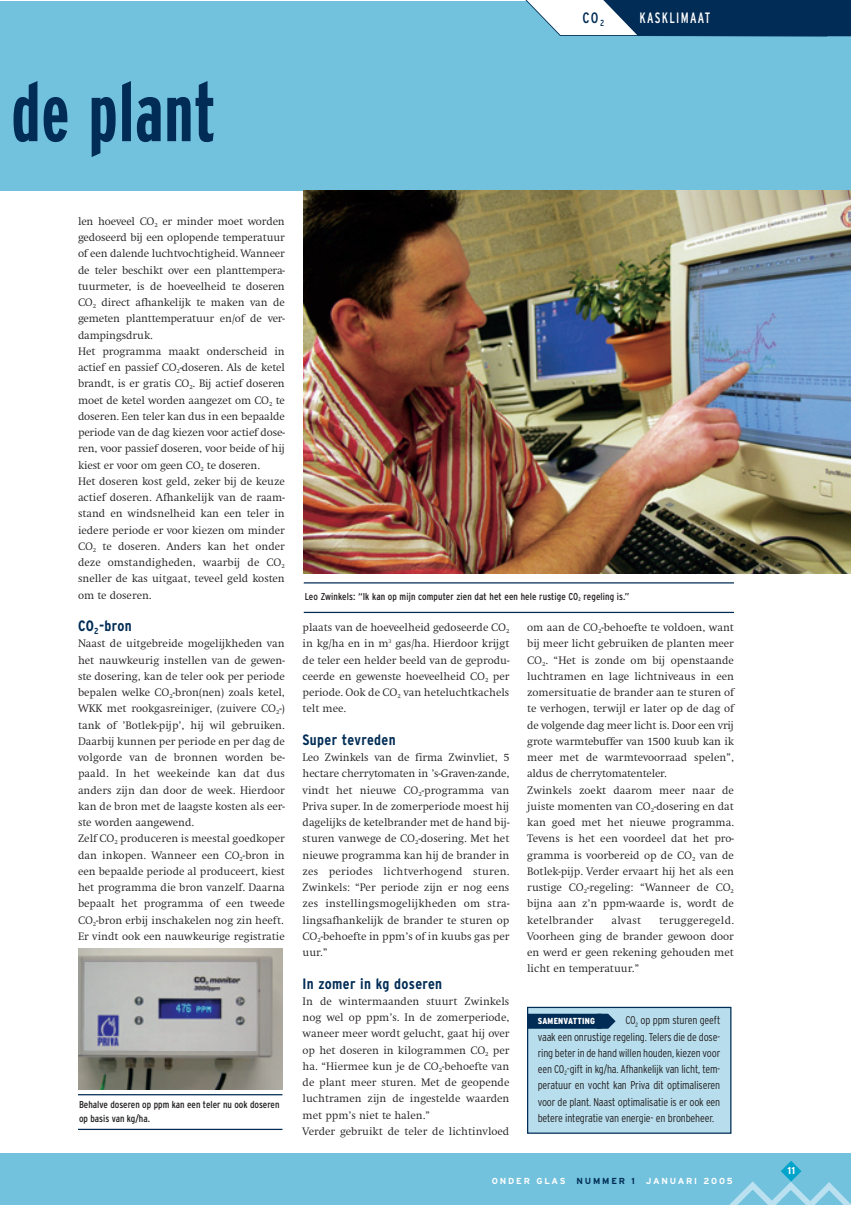
<style>
.page{position:relative;width:851px;height:1205px;background:#fff}
.page>*{position:absolute;margin:0;border:0;box-sizing:border-box;transform-origin:0 0}
.t1{font:700 extra-condensed 82.5px "Interstate";letter-spacing:.015em;color:#002c55}
.t2{font:700 condensed 15px "Interstate";letter-spacing:.025em;color:#002c55}
.t3{font:condensed 15px "Interstate";letter-spacing:.1em;color:#fff;scale:.87 1}
.t4{font:condensed 15px "Interstate";color:#002c55}
.t5{font:300 11.25px/16.2px "Swift";color:#231f20}
.t6{font:300 condensed 11.25px/16.2px "Interstate";letter-spacing:-.015em;color:#231f20;text-align:justify}
.t7{font:condensed 10px/13.9px "Interstate";color:#231f20}
.t8{font:700 10px "Interstate";color:#fff}
.t9{font:700 8.75px "Interstate";letter-spacing:.205em;color:#fff}
.t10{font:900 condensed 8.75px "Interstate";letter-spacing:.025em;color:#fff}
.t11{font:700 8.75px "Interstate";letter-spacing:.205em;color:#002c55}
.t12{font:condensed 5px "Interstate";color:#231f20}
</style>
<div class="page">
<div style="left:0;top:1px;width:850px;height:189px;background:#73c2dd"></div>
<div style="left:0;top:1153px;width:850px;height:52px;background:#73c2dd"></div>
<svg style="left:729px;top:1124px;width:121px;height:81px"></svg>
<div style="left:527px;top:1007px;width:203px;height:126px;background:#b8deed"></div>
<div style="left:527px;top:1007px;width:204px;height:127px;border:1px solid #002c55"></div>
<div style="left:527px;top:1014px;width:73px;height:14px;background:#002c55"></div>
<div style="left:527px;top:1014px;width:74px;height:15px;border:1px solid #002c55"></div>
<img style="left:304px;top:191px;width:546px;height:382px">
<img style="left:78px;top:948px;width:204px;height:141px">
<svg style="left:589px;top:1014px;width:26px;height:15px"></svg>
<hr style="left:304px;top:582px;width:429px;height:1px;background:#002c55">
<hr style="left:304px;top:612px;width:429px;height:1px;background:#002c55">
<hr style="left:78px;top:1094px;width:204px;height:1px;background:#002c55">
<hr style="left:78px;top:1129px;width:204px;height:1px;background:#002c55">
<svg style="left:526px;top:1px;width:324px;height:35px;background:#416483"></svg>
<h1 class="t1" style="left:11px;top:82px;width:205px">de plant</h1>
<h2 class="t4" style="left:582px;top:12px;width:23px">CO<sub>2</sub></h2>
<h2 class="t3" style="left:639px;top:12px;width:83px">KASKLIMAAT</h2>
<p class="t5" style="left:78px;top:214px;width:208px">len hoeveel CO<sub>2</sub> er minder moet worden gedoseerd bij een oplopende temperatuur of een dalende luchtvochtigheid. Wanneer de teler beschikt over een planttempera&shy;tuurmeter, is de hoeveelheid te doseren CO<sub>2</sub> direct afhankelijk te maken van de gemeten planttemperatuur en/of de ver&shy;dampingsdruk.<br>Het programma maakt onderscheid in actief en passief CO<sub>2</sub>-doseren. Als de ketel brandt, is er gratis CO<sub>2</sub>. Bij actief doseren moet de ketel worden aangezet om CO<sub>2</sub> te doseren. Een teler kan dus in een bepaalde periode van de dag kiezen voor actief dose&shy;ren, voor passief doseren, voor beide of hij kiest er voor om geen CO<sub>2</sub> te doseren.<br>Het doseren kost geld, zeker bij de keuze actief doseren. Afhankelijk van de raam&shy;stand en windsnelheid kan een teler in iedere periode er voor kiezen om minder CO<sub>2</sub> te doseren. Anders kan het onder deze omstandigheden, waarbij de CO<sub>2 </sub>sneller de kas uitgaat, teveel geld kosten om te doseren.</p>
<h2 class="t2" style="left:78px;top:620px;width:55px">CO<sub>2</sub>-bron</h2>
<p class="t5" style="left:78px;top:636px;width:208px">Naast de uitgebreide mogelijkheden van het nauwkeurig instellen van de gewen&shy;ste dosering, kan de teler ook per periode bepalen welke CO<sub>2</sub>-bron(nen) zoals ketel, WKK met rookgasreiniger, (zuivere CO<sub>2</sub>-) tank of ’Botlek-pijp’, hij wil gebruiken.<br>Daarbij kunnen per periode en per dag de volgorde van de bronnen worden be&shy;paald. In het weekeinde kan dat dus anders zijn dan door de week. Hierdoor kan de bron met de laagste kosten als eer&shy;ste worden aangewend.<br>Zelf CO<sub>2</sub> produceren is meestal goedkoper dan inkopen. Wanneer een CO<sub>2</sub>-bron in een bepaalde periode al produceert, kiest het programma die bron vanzelf. Daarna bepaalt het programma of een tweede CO<sub>2</sub>-bron erbij inschakelen nog zin heeft.<br>Er vindt ook een nauwkeurige registratie</p>
<p class="t7" style="left:79px;top:1098px;width:202px">Behalve doseren op ppm kan een teler nu ook doseren op basis van kg/ha.</p>
<p class="t7" style="left:305px;top:590px;width:326px">Leo Zwinkels: “Ik kan op mijn computer zien dat het een hele rustige CO regeling is.”</p>
<p class="t12" style="left:578px;top:597px;width:4px">2</p>
<p class="t5" style="left:302px;top:620px;width:208px;text-align:justify">plaats van de hoeveelheid gedoseerde CO<sub>2 </sub>in kg/ha en in m<sup>3</sup> gas/ha. Hierdoor krijgt de teler een helder beeld van de geprodu&shy;ceerde en gewenste hoeveelheid CO<sub>2</sub> per periode. Ook de CO<sub>2</sub> van heteluchtkachels telt mee.</p>
<h2 class="t2" style="left:302px;top:734px;width:95px">Super tevreden</h2>
<p class="t5" style="left:302px;top:750px;width:208px;text-align:justify">Leo Zwinkels van de firma Zwinvliet, 5 hectare cherrytomaten in ’s-Graven-zande, vindt het nieuwe CO<sub>2</sub>-programma van Priva super. In de zomerperiode moest hij dagelijks de ketelbrander met de hand bij&shy;sturen vanwege de CO<sub>2</sub>-dosering. Met het nieuwe programma kan hij de brander in zes periodes lichtverhogend sturen.<br>Zwinkels: “Per periode zijn er nog eens zes instellingsmogelijkheden om stra&shy;lingsafhankelijk de brander te sturen op CO<sub>2</sub>-behoefte in ppm’s of in kuubs gas per uur.”</p>
<h2 class="t2" style="left:302px;top:978px;width:141px">In zomer in kg doseren</h2>
<p class="t5" style="left:302px;top:994px;width:208px">In de wintermaanden stuurt Zwinkels nog wel op ppm’s. In de zomerperiode, waneer meer wordt gelucht, gaat hij over op het doseren in kilogrammen CO<sub>2</sub> per ha. “Hiermee kun je de CO<sub>2</sub>-behoefte van de plant meer sturen. Met de geopende luchtramen zijn de ingestelde waarden met ppm’s niet te halen.”<br>Verder gebruikt de teler de lichtinvloed</p>
<p class="t5" style="left:527px;top:620px;width:208px">om aan de CO<sub>2</sub>-behoefte te voldoen, want bij meer licht gebruiken de planten meer CO<sub>2</sub>. “Het is zonde om bij openstaande luchtramen en lage lichtniveaus in een zomersituatie de brander aan te sturen of te verhogen, terwijl er later op de dag of de volgende dag meer licht is. Door een vrij grote warmtebuffer van 1500 kuub kan ik meer met de warmtevoorraad spelen”, aldus de cherrytomatenteler.<br>Zwinkels zoekt daarom meer naar de juiste momenten van CO<sub>2</sub>-dosering en dat kan goed met het nieuwe programma.<br>Tevens is het een voordeel dat het pro&shy;gramma is voorbereid op de CO<sub>2</sub> van de Botlek-pijp. Verder ervaart hij het als een rustige CO<sub>2</sub>-regeling: “Wanneer de CO<sub>2 </sub>bijna aan z’n ppm-waarde is, wordt de ketelbrander</p>
<p class="t5" style="left:527px;top:913px;width:208px;text-align:justify;text-indent:132px">teruggeregeld.<br>Voorheen ging de brander gewoon door en werd er geen rekening gehouden met licht en temperatuur.”</p>
<p class="t5" style="left:611px;top:913px;width:31px">alvast</p>
<p class="t6" style="left:537px;top:1013px;width:184px;text-indent:88px">CO<sub>2</sub> op ppm sturen geeft vaak een onrustige regeling. Telers die de dose&shy;ring beter in de hand willen houden, kiezen voor een CO<sub>2</sub>-gift in kg/ha. Afhankelijk van licht, tem&shy;peratuur en vocht kan Priva dit optimaliseren voor de plant. Naast optimalisatie is er ook een betere integratie van energie- en bronbeheer.</p>
<p class="t10" style="left:537px;top:1018px;width:59px">SAMENVATTING</p>
<p class="t9" style="left:492px;top:1177px;width:75px">ONDER GLAS</p>
<p class="t11" style="left:576px;top:1177px;width:60px">NUMMER 1</p>
<p class="t9" style="left:645px;top:1177px;width:88px">JANUARI 2005</p>
<p class="t8" style="left:787px;top:1167px;width:9px">11</p>
</div>
